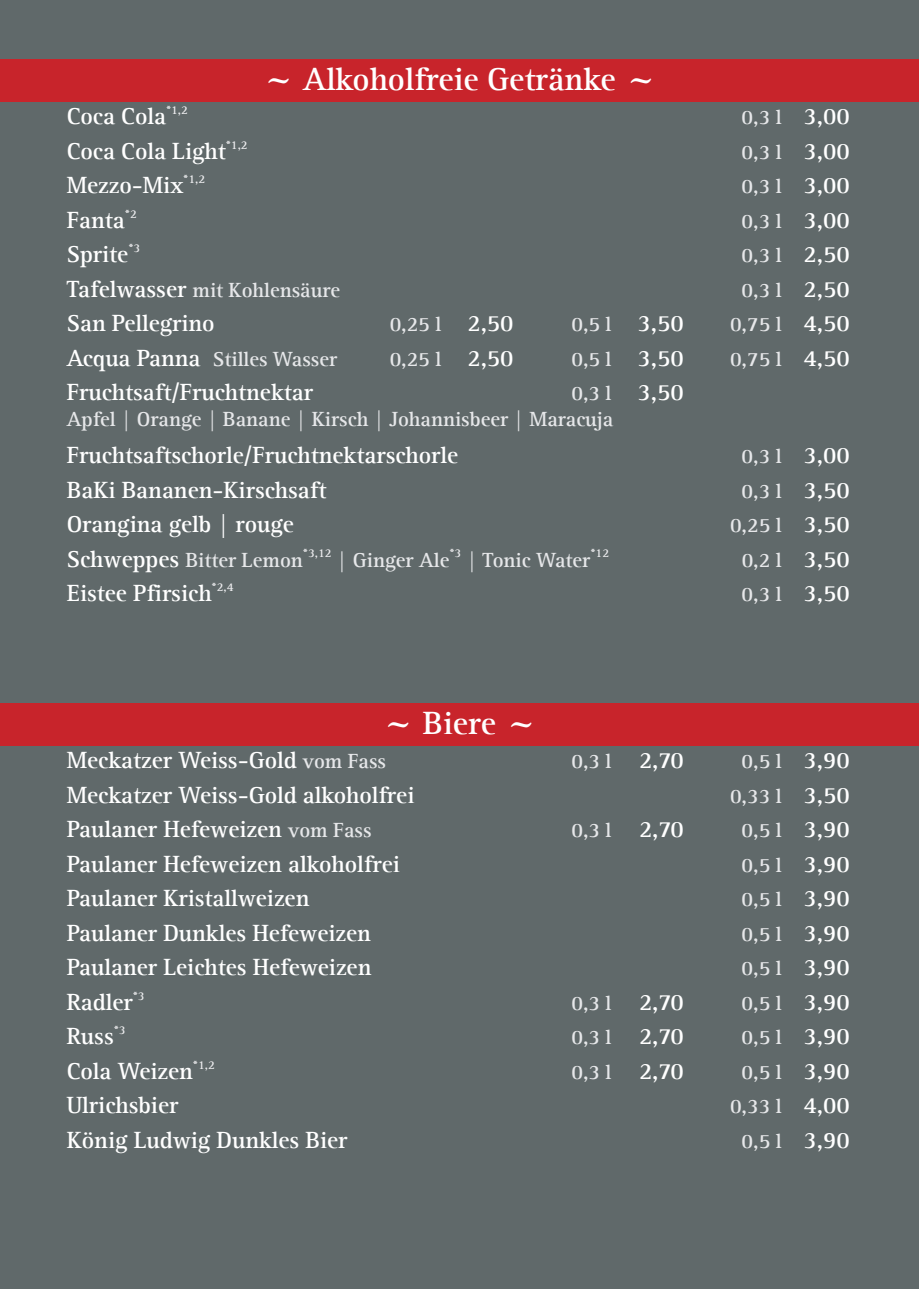
<style>
.page{position:relative;width:919px;height:1289px;background:#fff}
.page>*{position:absolute;margin:0;border:0;box-sizing:border-box;transform-origin:0 0}
.t1{font:700 33px "Agfa Rotis Serif";color:#fff}
.t2{font:700 24px "Agfa Rotis Serif";color:#fff}
.t3{font:700 21px/25.5px "Agfa Rotis Serif";color:#e6e7e9}
.t4{font:700 12.3px "Agfa Rotis Serif";color:#ececee}
.s1{font-size:24px;color:#fff}
.s2{font-size:21px;color:#e6e7e9}
</style>
<div class="page">
<div style="left:0;top:0;width:918px;height:1288px;background:#60696a"></div>
<div style="left:0;top:60px;width:918px;height:42px;background:#c8242b"></div>
<div style="left:0;top:703px;width:918px;height:43px;background:#c8242b"></div>
<h1 class="t1" style="left:262px;top:59px;width:396px">~ Alkoholfreie Getränke ~</h1>
<p class="t2" style="left:67px;top:102px;width:123px">Coca Cola<sup>*1,2</sup></p>
<p class="t3" style="left:741px;top:104px;width:109px">0,3 l <span class="s1">3,00</span></p>
<p class="t2" style="left:67px;top:137px;width:182px">Coca Cola Light<sup>*1,2</sup></p>
<p class="t3" style="left:741px;top:139px;width:109px">0,3 l <span class="s1">3,00</span></p>
<p class="t2" style="left:67px;top:171px;width:140px">Mezzo-Mix<sup>*1,2</sup></p>
<p class="t3" style="left:741px;top:173px;width:109px">0,3 l <span class="s1">3,00</span></p>
<p class="t2" style="left:67px;top:206px;width:71px">Fanta<sup>*2</sup></p>
<p class="t3" style="left:741px;top:208px;width:109px">0,3 l <span class="s1">3,00</span></p>
<p class="t2" style="left:67px;top:240px;width:75px">Sprite<sup>*3</sup></p>
<p class="t3" style="left:741px;top:242px;width:109px">0,3 l <span class="s1">2,50</span></p>
<p class="t3" style="left:67px;top:277px;width:275px"><span class="s1">Tafelwasser</span> mit Kohlensäure</p>
<p class="t3" style="left:741px;top:277px;width:109px">0,3 l <span class="s1">2,50</span></p>
<p class="t2" style="left:67px;top:309px;width:149px">San Pellegrino</p>
<p class="t3" style="left:389px;top:311px;width:125px">0,25 l <span class="s1">2,50</span></p>
<p class="t3" style="left:571px;top:311px;width:114px">0,5 l <span class="s1">3,50</span></p>
<p class="t3" style="left:730px;top:311px;width:121px">0,75 l <span class="s1">4,50</span></p>
<p class="t3" style="left:67px;top:346px;width:272px"><span class="s1">Acqua Panna</span> Stilles Wasser</p>
<p class="t3" style="left:389px;top:346px;width:125px">0,25 l <span class="s1">2,50</span></p>
<p class="t3" style="left:571px;top:346px;width:114px">0,5 l <span class="s1">3,50</span></p>
<p class="t3" style="left:730px;top:346px;width:121px">0,75 l <span class="s1">4,50</span></p>
<p class="t2" style="left:67px;top:378px;width:248px">Fruchtsaft/Fruchtnektar</p>
<p class="t3" style="left:67px;top:380px;width:618px;text-indent:504px">0,3 l <span class="s1">3,50<br></span>Apfel | Orange | Banane | Kirsch | Johannisbeer | Maracuja</p>
<p class="t2" style="left:67px;top:441px;width:393px">Fruchtsaftschorle/Fruchtnektarschorle</p>
<p class="t3" style="left:741px;top:443px;width:109px">0,3 l <span class="s1">3,00</span></p>
<p class="t2" style="left:67px;top:476px;width:261px">BaKi Bananen-Kirschsaft</p>
<p class="t3" style="left:741px;top:478px;width:109px">0,3 l <span class="s1">3,50</span></p>
<p class="t2" style="left:67px;top:510px;width:229px">Orangina gelb | rouge</p>
<p class="t3" style="left:730px;top:512px;width:121px">0,25 l <span class="s1">3,50</span></p>
<p class="t3" style="left:67px;top:547px;width:237px"><span class="s1">Schweppes</span> Bitter Lemon</p>
<p class="t4" style="left:303px;top:545px;width:30px">*3,12</p>
<p class="t3" style="left:337px;top:547px;width:114px">| Ginger Ale</p>
<p class="t4" style="left:449px;top:545px;width:13px">*3</p>
<p class="t3" style="left:466px;top:547px;width:125px">| Tonic Water</p>
<p class="t4" style="left:590px;top:545px;width:20px">*12</p>
<p class="t3" style="left:741px;top:547px;width:109px">0,2 l <span class="s1">3,50</span></p>
<p class="t2" style="left:67px;top:579px;width:168px">Eistee Pfirsich<sup>*2,4</sup></p>
<p class="t3" style="left:741px;top:581px;width:109px">0,3 l <span class="s1">3,50</span></p>
<h1 class="t1" style="left:381px;top:703px;width:157px">~ Biere ~</h1>
<p class="t2" style="left:67px;top:746px;width:321px">Meckatzer Weiss-Gold <span class="s2">vom Fass</span></p>
<p class="t3" style="left:571px;top:748px;width:114px">0,3 l <span class="s1">2,70</span></p>
<p class="t3" style="left:741px;top:748px;width:109px">0,5 l <span class="s1">3,90</span></p>
<p class="t2" style="left:67px;top:780px;width:349px">Meckatzer Weiss-Gold alkoholfrei</p>
<p class="t3" style="left:730px;top:782px;width:121px">0,33 l <span class="s1">3,50</span></p>
<p class="t2" style="left:67px;top:815px;width:306px">Paulaner Hefeweizen <span class="s2">vom Fass</span></p>
<p class="t3" style="left:571px;top:817px;width:114px">0,3 l <span class="s1">2,70</span></p>
<p class="t3" style="left:741px;top:817px;width:109px">0,5 l <span class="s1">3,90</span></p>
<p class="t2" style="left:67px;top:849px;width:334px">Paulaner Hefeweizen alkoholfrei</p>
<p class="t3" style="left:741px;top:851px;width:109px">0,5 l <span class="s1">3,90</span></p>
<p class="t2" style="left:67px;top:884px;width:244px">Paulaner Kristallweizen</p>
<p class="t3" style="left:741px;top:886px;width:109px">0,5 l <span class="s1">3,90</span></p>
<p class="t2" style="left:67px;top:918px;width:306px">Paulaner Dunkles Hefeweizen</p>
<p class="t3" style="left:741px;top:920px;width:109px">0,5 l <span class="s1">3,90</span></p>
<p class="t2" style="left:67px;top:953px;width:306px">Paulaner Leichtes Hefeweizen</p>
<p class="t3" style="left:741px;top:955px;width:109px">0,5 l <span class="s1">3,90</span></p>
<p class="t2" style="left:67px;top:987px;width:79px">Radler<sup>*3</sup></p>
<p class="t3" style="left:571px;top:989px;width:114px">0,3 l <span class="s1">2,70</span></p>
<p class="t3" style="left:741px;top:989px;width:109px">0,5 l <span class="s1">3,90</span></p>
<p class="t2" style="left:67px;top:1022px;width:60px">Russ<sup>*3</sup></p>
<p class="t3" style="left:571px;top:1024px;width:114px">0,3 l <span class="s1">2,70</span></p>
<p class="t3" style="left:741px;top:1024px;width:109px">0,5 l <span class="s1">3,90</span></p>
<p class="t2" style="left:67px;top:1056px;width:149px">Cola Weizen<sup>*1,2</sup></p>
<p class="t3" style="left:571px;top:1058px;width:114px">0,3 l <span class="s1">2,70</span></p>
<p class="t3" style="left:741px;top:1058px;width:109px">0,5 l <span class="s1">3,90</span></p>
<p class="t2" style="left:67px;top:1091px;width:113px">Ulrichsbier</p>
<p class="t3" style="left:730px;top:1093px;width:121px">0,33 l <span class="s1">4,00</span></p>
<p class="t2" style="left:67px;top:1125px;width:282px">König Ludwig Dunkles Bier</p>
<p class="t3" style="left:741px;top:1127px;width:109px">0,5 l <span class="s1">3,90</span></p>
</div>
